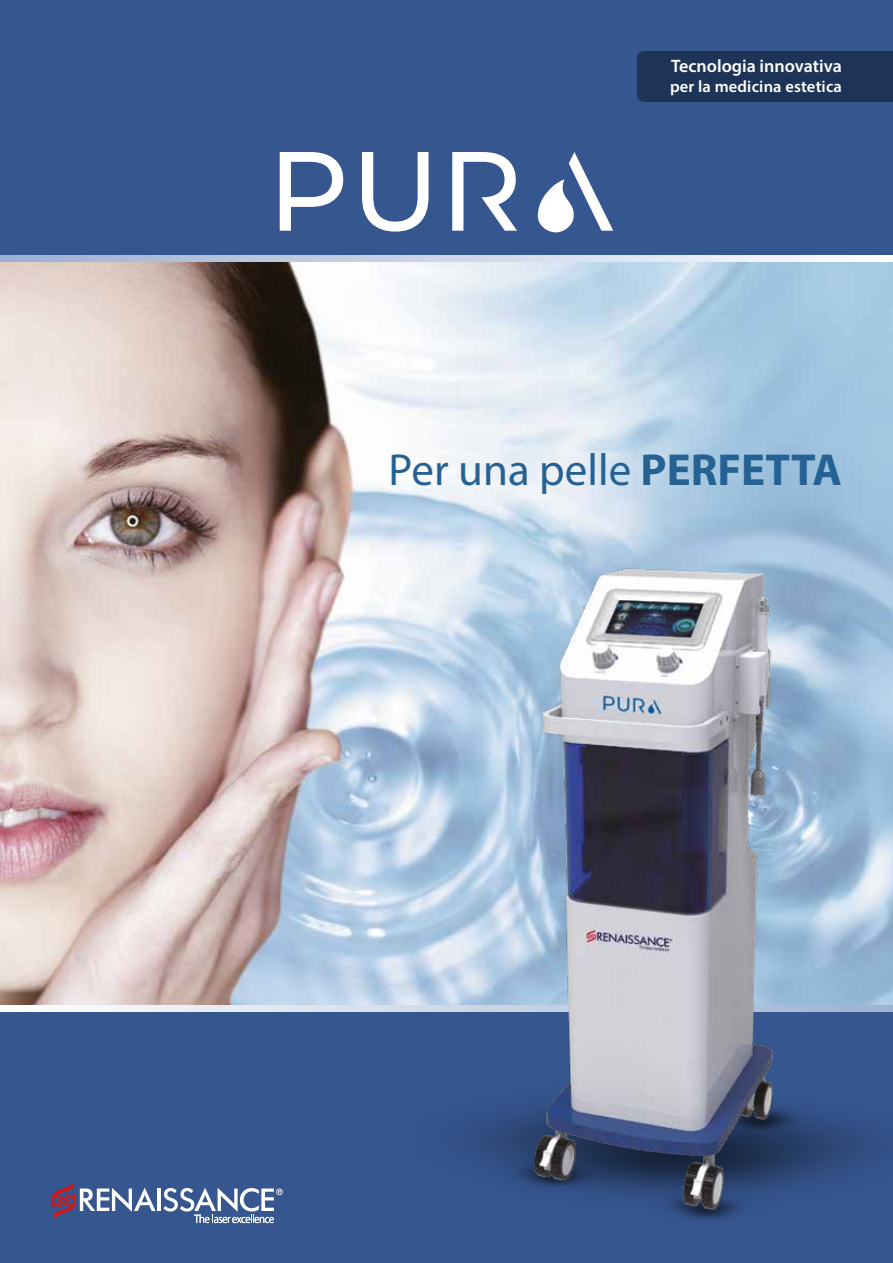
<style>
.page{position:relative;width:893px;height:1263px;background:#36568f}
.page>*{position:absolute;margin:0;border:0;box-sizing:border-box;transform-origin:0 0}
.t1{font:45px "Myriad Pro";color:#256293}
.t2{font:600 18px "Myriad Pro";color:#fff}
.t3{font:600 16.5px "Myriad Pro";letter-spacing:.01em;color:#fff}
.s1{font-weight:700}
</style>
<div class="page">
<img style="left:0;top:261px;width:893px;height:744px">
<div style="left:637px;top:51px;width:256px;height:51px;background:#1d3457"></div>
<svg style="left:0;top:255px;width:893px;height:6px;background:#ccd6e7"></svg>
<svg style="left:0;top:1005px;width:893px;height:6px;background:#dae1ee"></svg>
<svg style="left:280px;top:152px;width:63px;height:79px"></svg>
<svg style="left:362px;top:152px;width:67px;height:80px"></svg>
<svg style="left:452px;top:152px;width:65px;height:79px"></svg>
<svg style="left:537px;top:152px;width:76px;height:81px"></svg>
<hr style="left:157px;top:1188px;width:4px;height:23px;background:#fff">
<svg style="left:51px;top:1181px;width:105px;height:39px"></svg>
<svg style="left:163px;top:1188px;width:120px;height:35px"></svg>
<img style="left:509px;top:534px;width:296px;height:686px">
<p class="t2" style="left:671px;top:54px;width:172px">Tecnologia innovativa</p>
<p class="t3" style="left:670px;top:76px;width:173px">per la medicina estetica</p>
<h1 class="t1" style="left:389px;top:442px;width:455px">Per una pelle <span class="s1">PERFETTA</span></h1>
</div>
